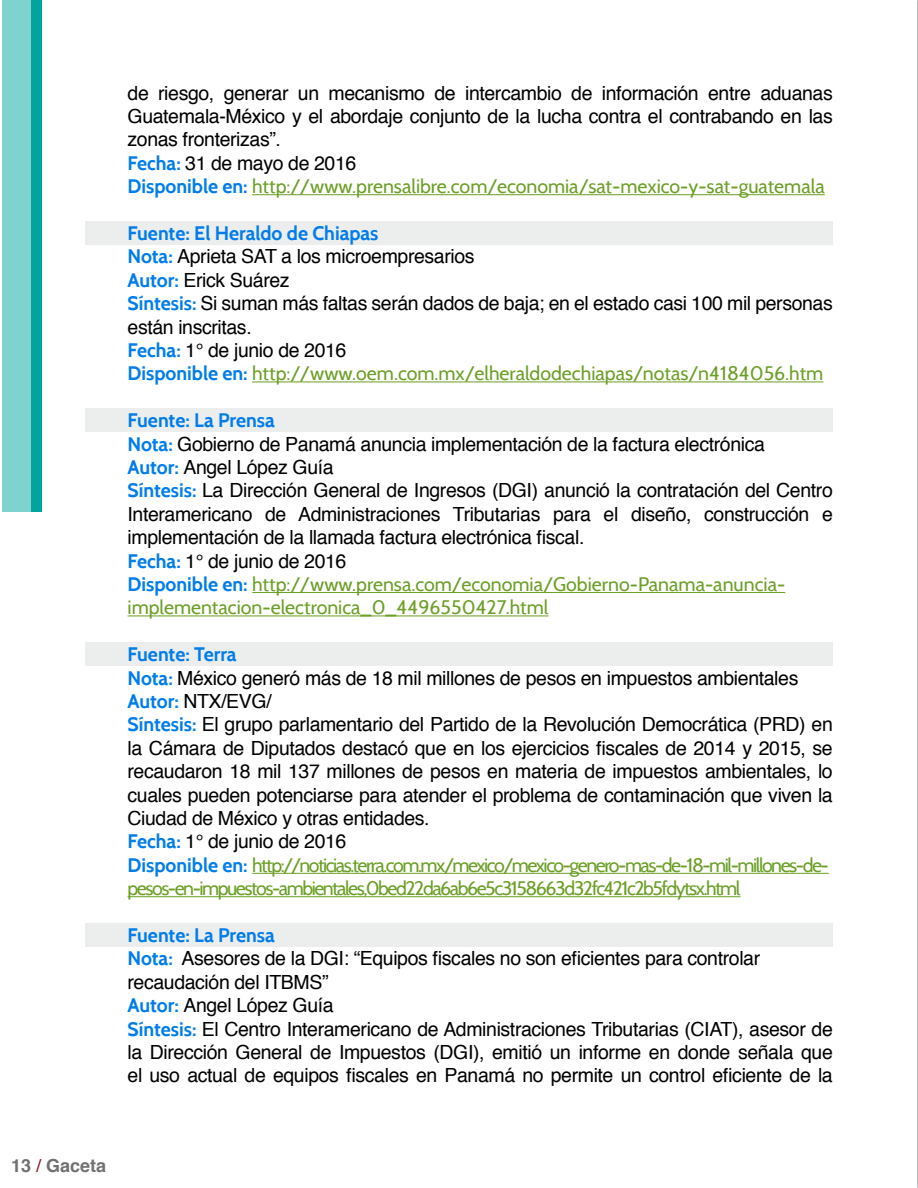
<style>
.page{position:relative;width:918px;height:1188px;background:#fff}
.page>*{position:absolute;margin:0;border:0;box-sizing:border-box;transform-origin:0 0}
.t1{font:19.5px/23.4px "Helvetica";letter-spacing:-.02em;color:#000}
.t2{font:19.5px/23.4px "Cabin";letter-spacing:-.005em;color:#6b9f25}
.t3{font:19.5px/23.4px "Cabin";letter-spacing:-.075em;color:#6b9f25}
.t4{font:700 19.5px "Cabin";color:#007deb}
.t5{font:700 18px "Helvetica";color:#707172}
.s1{font-family:"Cabin";font-weight:700;color:#007deb}
.s2{font-weight:700;color:#007deb}
.s3{font-weight:400;color:#8d141a}
</style>
<div class="page">
<hr style="left:917px;top:0;width:1px;height:1188px;background:#a3abb0">
<hr style="left:252px;top:194px;width:573px;height:1px;background:#6b9f25">
<div style="left:85px;top:221px;width:748px;height:24px;background:#eceded"></div>
<hr style="left:252px;top:381px;width:571px;height:1px;background:#6b9f25">
<div style="left:85px;top:408px;width:748px;height:24px;background:#eceded"></div>
<hr style="left:252px;top:592px;width:533px;height:1px;background:#6b9f25">
<hr style="left:128px;top:615px;width:420px;height:1px;background:#6b9f25">
<div style="left:85px;top:642px;width:748px;height:24px;background:#eceded"></div>
<hr style="left:252px;top:873px;width:577px;height:1px;background:#6b9f25">
<hr style="left:128px;top:896px;width:612px;height:1px;background:#6b9f25">
<div style="left:85px;top:923px;width:748px;height:24px;background:#eceded"></div>
<div style="left:2px;top:0;width:29px;height:512px;background:#80d2ce"></div>
<div style="left:31px;top:0;width:11px;height:512px;background:#00a69e"></div>
<p class="t1" style="left:128px;top:82px;width:707px">de riesgo, generar un mecanismo de intercambio de información entre aduanas Guatemala-México y el abordaje conjunto de la lucha contra el contrabando en las zonas fronterizas”.<br><span class="s1">Fecha:</span> 31 de mayo de 2016</p>
<p class="t2" style="left:128px;top:175px;width:699px"><span class="s2">Disponible en:</span> http://www.prensalibre.com/economia/sat-mexico-y-sat-guatemala</p>
<p class="t4" style="left:128px;top:221px;width:253px">Fuente: El Heraldo de Chiapas</p>
<p class="t1" style="left:128px;top:246px;width:707px"><span class="s1">Nota:</span> Aprieta SAT a los microempresarios<br><span class="s1">Autor:</span> Erick Suárez<br><span class="s1">Síntesis:</span> Si suman más faltas serán dados de baja; en el estado casi 100 mil personas están inscritas.<br><span class="s1">Fecha:</span> 1° de junio de 2016</p>
<p class="t2" style="left:128px;top:362px;width:697px"><span class="s2">Disponible en:</span> http://www.oem.com.mx/elheraldodechiapas/notas/n4184056.htm</p>
<p class="t4" style="left:128px;top:409px;width:149px">Fuente: La Prensa</p>
<p class="t1" style="left:128px;top:433px;width:707px"><span class="s1">Nota:</span> Gobierno de Panamá anuncia implementación de la factura electrónica<br><span class="s1">Autor:</span> Angel López Guía<br><span class="s1">Síntesis:</span> La Dirección General de Ingresos (DGI) anunció la contratación del Centro Interamericano de Administraciones Tributarias para el diseño, construcción e implementación de la llamada factura electrónica fiscal.<br><span class="s1">Fecha:</span> 1° de junio de 2016</p>
<p class="t2" style="left:128px;top:572px;width:659px"><span class="s2">Disponible en:</span> http://www.prensa.com/economia/Gobierno-Panama-anuncia&shy;implementacion-electronica_0_4496550427.html</p>
<p class="t4" style="left:128px;top:643px;width:111px">Fuente: Terra</p>
<p class="t1" style="left:128px;top:667px;width:707px"><span class="s1">Nota:</span> México generó más de 18 mil millones de pesos en impuestos ambientales <span class="s1">Autor:</span> NTX/EVG/<br><span class="s1">Síntesis:</span> El grupo parlamentario del Partido de la Revolución Democrática (PRD) en la Cámara de Diputados destacó que en los ejercicios fiscales de 2014 y 2015, se recaudaron 18 mil 137 millones de pesos en materia de impuestos ambientales, lo cuales pueden potenciarse para atender el problema de contaminación que viven la Ciudad de México y otras entidades.<br><span class="s1">Fecha:</span> 1° de junio de 2016</p>
<p class="t3" style="left:128px;top:853px;width:703px"><span class="s2">Disponible en:</span> http://noticias.terra.com.mx/mexico/mexico-genero-mas-de-18-mil-millones-de&shy;pesos-en-impuestos-ambientales,0bed22da6ab6e5c3158663d32fc421c2b5fdytsx.html</p>
<p class="t4" style="left:128px;top:923px;width:149px">Fuente: La Prensa</p>
<p class="t1" style="left:128px;top:948px;width:707px"><span class="s1">Nota:</span> Asesores de la DGI: “Equipos fiscales no son eficientes para controlar recaudación del ITBMS”<br><span class="s1">Autor:</span> Angel López Guía<br><span class="s1">Síntesis:</span> El Centro Interamericano de Administraciones Tributarias (CIAT), asesor de la Dirección General de Impuestos (DGI), emitió un informe en donde señala que el uso actual de equipos fiscales en Panamá no permite un control eficiente de la</p>
<p class="t5" style="left:11px;top:1151px;width:97px">13 <span class="s3">/</span> Gaceta</p>
</div>
